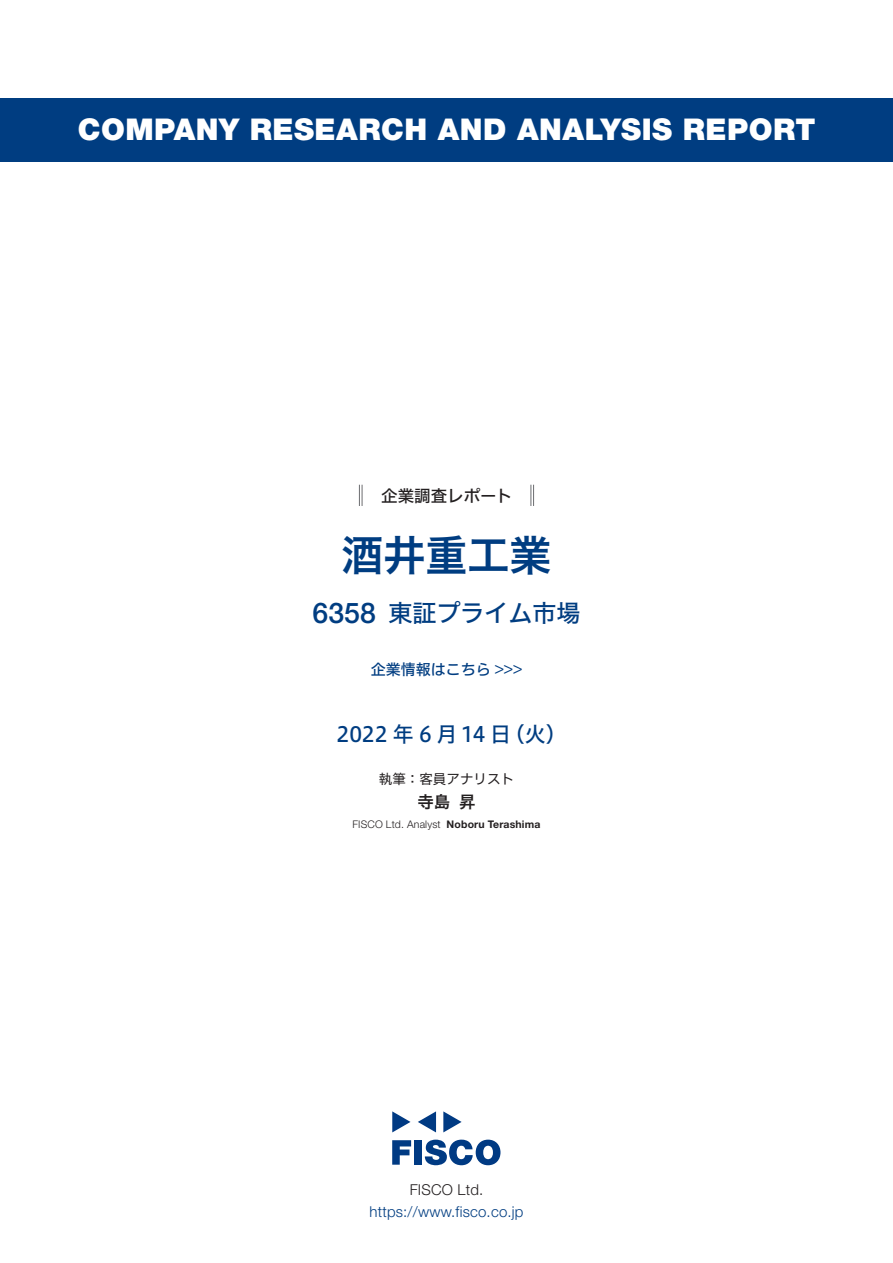
<style>
.page{position:relative;width:893px;height:1263px;background:#fff}
.page>*{position:absolute;margin:0;border:0;box-sizing:border-box;transform-origin:0 0}
.t1{font:42px "Hiragino UD Sans F Std N W6";color:#003d81}
.t2{font:900 30px "Helvetica Neue LT Std";letter-spacing:.015em;color:#fff}
.t3{font:500 28.5px "Helvetica Neue LT Std";color:#003d81}
.t4{font:24px "Hiragino UD Sans F Std N W5";color:#003d81}
.t5{font:21px "Hiragino UD Sans F Std N W5";letter-spacing:-.005em;color:#003d81}
.t6{font:16.5px "Hiragino UD Sans F Std N W5";color:#231f20}
.t7{font:16.5px "Hiragino UD Sans F Std N W6";color:#231f20}
.t8{font:300 15px "Helvetica Neue LT Std";letter-spacing:.015em;color:#003d81}
.t9{font:15px "Hiragino UD Sans F Std N W5";color:#003d81}
.t10{font:300 15px "Helvetica Neue LT Std";letter-spacing:.015em;color:#231f20}
.t11{font:13.5px "Hiragino UD Sans F Std N W4";color:#231f20}
.t12{font:300 10.5px "Helvetica Neue LT Std";letter-spacing:.015em;color:#231f20}
.t13{font:700 10.5px "Helvetica Neue LT Std";letter-spacing:.015em;color:#231f20}
</style>
<div class="page">
<svg style="left:392px;top:1140px;width:19px;height:25px"></svg>
<div style="left:414px;top:1140px;width:8px;height:25px;background:#003a83"></div>
<svg style="left:425px;top:1139px;width:75px;height:26px"></svg>
<svg style="left:392px;top:1111px;width:18px;height:21px"></svg>
<svg style="left:443px;top:1111px;width:19px;height:21px"></svg>
<svg style="left:418px;top:1111px;width:18px;height:21px"></svg>
<div style="left:0;top:98px;width:893px;height:64px;background:#003d81"></div>
<svg style="left:359px;top:485px;width:4px;height:21px"></svg>
<svg style="left:531px;top:485px;width:3px;height:21px"></svg>
<p class="t2" style="left:78px;top:112px;width:739px">COMPANY RESEARCH AND ANALYSIS REPORT</p>
<p class="t6" style="left:365px;top:483px;width:149px">　企業調査レポート</p>
<h1 class="t1" style="left:341px;top:523px;width:211px">酒井重工業</h1>
<p class="t3" style="left:313px;top:596px;width:65px">6358</p>
<p class="t4" style="left:388px;top:594px;width:193px">東証プライム市場</p>
<p class="t9" style="left:371px;top:658px;width:153px">企業情報はこちら &lt;&lt;&lt;</p>
<p class="t5" style="left:337px;top:718px;width:176px">2022 年 6 月 14 日</p>
<p class="t5" style="left:504px;top:718px;width:65px">（火(</p>
<p class="t11" style="left:379px;top:768px;width:136px">執筆：客員アナリスト</p>
<p class="t7" style="left:459px;top:789px;width:18px">昇</p>
<p class="t7" style="left:417px;top:789px;width:34px">寺島</p>
<p class="t13" style="left:447px;top:818px;width:95px">Noboru Terashima</p>
<p class="t12" style="left:352px;top:818px;width:90px">FISCO Ltd. Analyst</p>
<p class="t10" style="left:410px;top:1180px;width:75px">FISCO Ltd.</p>
<p class="t8" style="left:369px;top:1202px;width:156px">https://www.fisco.co j p.</p>
</div>
